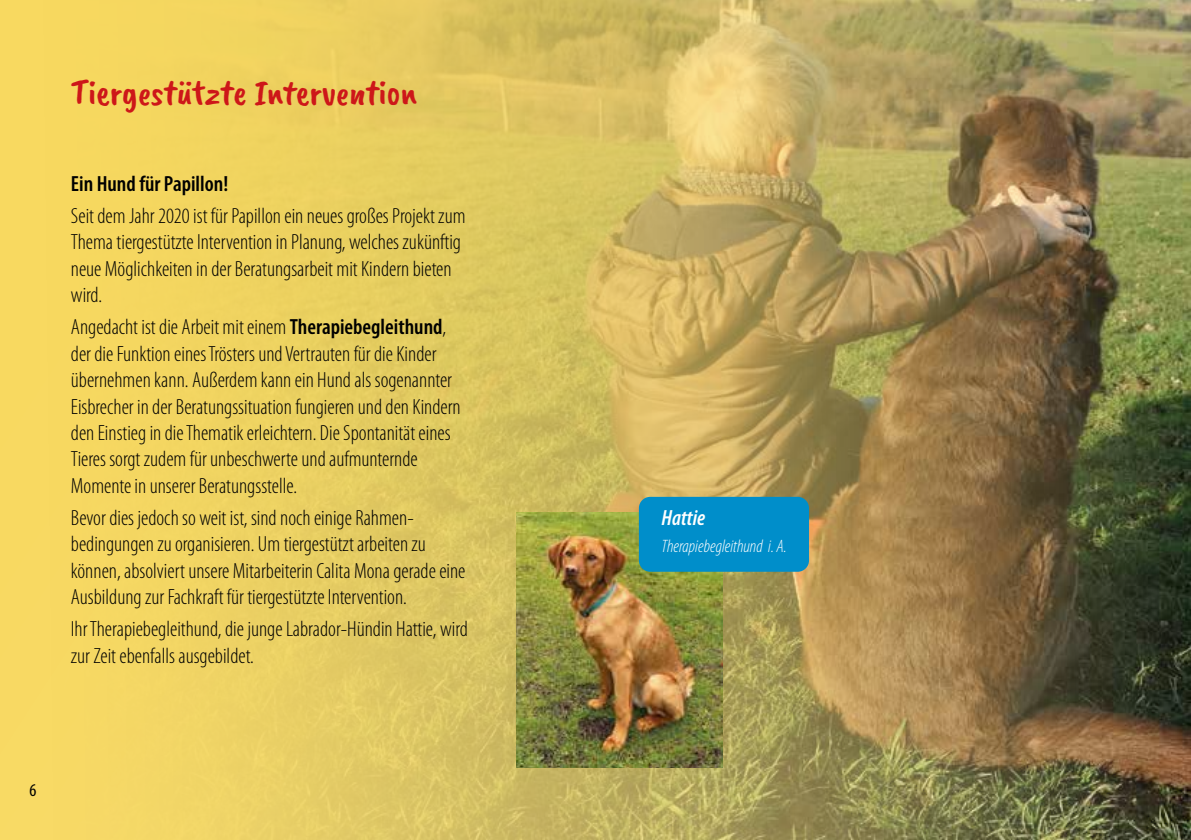
<style>
.page{position:relative;width:1191px;height:840px;background:#fff}
.page>*{position:absolute;margin:0;border:0;box-sizing:border-box;transform-origin:0 0}
.t1{font:36px "Caveat Brush";color:#cd1719}
.t2{font:300 condensed 22px/26.4px "Myriad Pro";color:#000}
.t3{font:600 condensed 22px "Myriad Pro";color:#000}
.t4{font:italic 600 condensed 22px "Myriad Pro";color:#fff}
.t5{font:italic 300 condensed 18px "Myriad Pro";color:#fff}
.t6{font:condensed 18px "Myriad Pro";color:#000}
.s1{font-weight:600}
</style>
<div class="page">
<div style="left:0;top:0;width:1191px;height:839px;background:#f8d960"></div>
<img style="left:197px;top:0;width:994px;height:839px">
<img style="left:516px;top:512px;width:207px;height:255px">
<div style="left:639px;top:496px;width:170px;height:75px;background:#008eca;border-radius:11px"></div>
<h1 class="t1" style="left:71px;top:71px;width:347px">Tiergestützte Intervention</h1>
<p class="t3" style="left:71px;top:171px;width:159px">Ein Hund für Papillon!</p>
<p class="t2" style="left:71px;top:203px;width:396px">Seit dem Jahr 2020 ist für Papillon ein neues großes Projekt zum Thema tiergestützte Intervention in Planung, welches zukünftig neue Möglichkeiten in der Beratungsarbeit mit Kindern bieten wird.</p>
<p class="t2" style="left:71px;top:314px;width:391px">Angedacht ist die Arbeit mit einem <span class="s1">Therapiebegleithund</span>, der die Funktion eines Trösters und Vertrauten für die Kinder übernehmen kann. Außerdem kann ein Hund als sogenannter Eisbrecher in der Beratungssituation fungieren und den Kindern den Einstieg in die Thematik erleichtern. Die Spontanität eines Tieres sorgt zudem für unbeschwerte und aufmunternde Momente in unserer Beratungsstelle.</p>
<p class="t2" style="left:71px;top:504px;width:396px">Bevor dies jedoch so weit ist, sind noch einige Rahmen&shy;bedingungen zu organisieren. Um tiergestützt arbeiten zu können, absolviert unsere Mitarbeiterin Calita Mona gerade eine Ausbildung zur Fachkraft für tiergestützte Intervention.</p>
<p class="t2" style="left:71px;top:616px;width:398px">Ihr Therapiebegleithund, die junge Labrador-Hündin Hattie, wird zur Zeit ebenfalls ausgebildet.</p>
<p class="t6" style="left:30px;top:779px;width:8px">6</p>
<p class="t4" style="left:661px;top:505px;width:45px">Hattie</p>
<p class="t5" style="left:661px;top:536px;width:127px">Therapiebegleithund i. A.</p>
</div>
